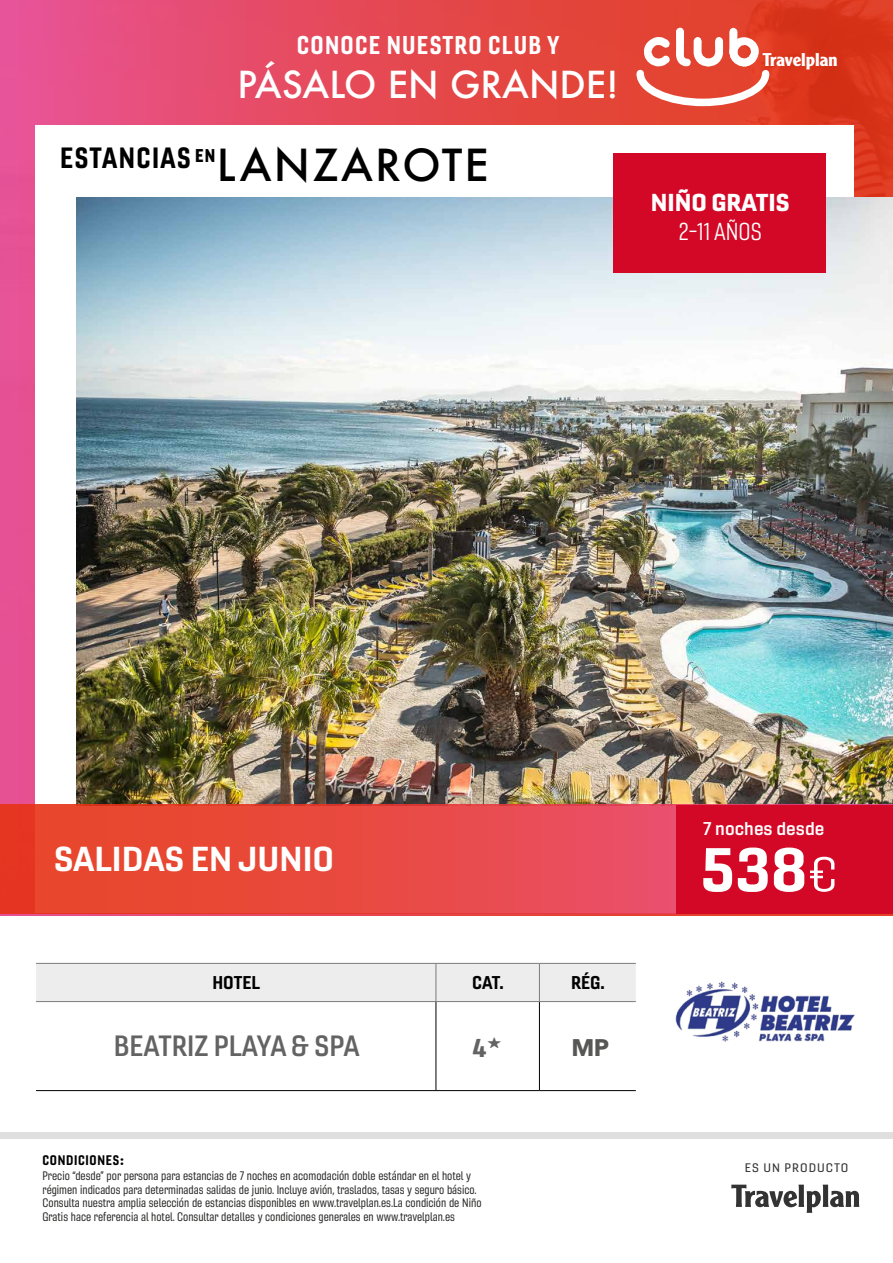
<style>
.page{position:relative;width:893px;height:1263px;background:#fff}
.page>*{position:absolute;margin:0;border:0;box-sizing:border-box;transform-origin:0 0}
.t1{font:60px "Gineso Nor Bol";color:#fff;scale:1.14 1}
.t2{font:500 42.9px "Futura";letter-spacing:.05em;color:#000}
.t3{font:500 36.15px "Futura";color:#fff}
.t4{font:700 expanded 33.6px "Gineso";color:#fff}
.t5{font:28.5px "Gineso Nor Dem";color:#646363}
.t6{font:28.5px "Gineso Con Bol";letter-spacing:.05em;color:#000}
.t7{font:25.05px "Gineso Nor Bol";color:#646363;scale:1.14 1}
.t8{font:24.9px "Gineso Con Bol";letter-spacing:.05em;color:#fff}
.t9{font:700 24px "Avenir Next";color:#575756}
.t10{font:900 expanded 23.85px "Gineso";color:#fff}
.t11{font:23.85px "Gineso Con Boo";color:#fff}
.t12{font:700 18.15px "Clearface Gothic LT Std";color:#fff}
.t13{font:18px "Gineso Nor Bol";color:#000}
.t14{font:18px "Gineso Ext Dem";color:#fff}
.t15{font:13.5px "Gineso Con Bol";letter-spacing:.05em;color:#000}
.t16{font:12px/13.5px "Gineso Con Reg";color:#282827}
.t17{font:500 expanded 12px "Gineso";letter-spacing:.085em;color:#333}
.s1{font-family:"Avenir Next";font-weight:700}
.s2{font-family:"Gineso Con Boo";font-size:47.4px}
</style>
<div class="page">
<svg style="left:731px;top:1184px;width:128px;height:29px"></svg>
<div style="left:0;top:1132px;width:893px;height:6px;background:#dadada"></div>
<img style="left:675px;top:981px;width:180px;height:61px">
<div style="left:36px;top:964px;width:600px;height:37px;background:#ededed"></div>
<hr style="left:36px;top:1090px;width:400px;height:1px;background:#000">
<hr style="left:436px;top:1090px;width:103px;height:1px;background:#000">
<hr style="left:539px;top:1090px;width:97px;height:1px;background:#000">
<hr style="left:436px;top:1002px;width:1px;height:88px;background:#000">
<hr style="left:539px;top:1002px;width:1px;height:88px;background:#000">
<hr style="left:36px;top:963px;width:400px;height:1px;background:#7c7b7b">
<hr style="left:436px;top:963px;width:103px;height:1px;background:#7c7b7b">
<hr style="left:539px;top:963px;width:97px;height:1px;background:#7c7b7b">
<hr style="left:436px;top:963px;width:1px;height:38px;background:#7c7b7b">
<hr style="left:539px;top:963px;width:1px;height:38px;background:#7c7b7b">
<hr style="left:36px;top:1001px;width:400px;height:1px;background:#7c7b7b">
<hr style="left:436px;top:1001px;width:103px;height:1px;background:#7c7b7b">
<hr style="left:539px;top:1001px;width:97px;height:1px;background:#7c7b7b">
<img style="left:0;top:0;width:893px;height:915px">
<div style="left:35px;top:125px;width:819px;height:788px;background:#fff"></div>
<img style="left:77px;top:198px;width:816px;height:607px">
<svg style="left:0;top:805px;width:676px;height:108px;background:#e84943"></svg>
<div style="left:676px;top:805px;width:217px;height:108px;background:#d20826"></div>
<svg style="left:636px;top:28px;width:137px;height:78px"></svg>
<div style="left:614px;top:153px;width:212px;height:120px;background:#d20826"></div>
<h3 class="t8" style="left:297px;top:29px;width:264px">CONOCE NUESTRO CLUB Y</h3>
<h3 class="t3" style="left:237px;top:59px;width:382px">PÁSALO EN GRANDE!</h3>
<h3 class="t6" style="left:60px;top:139px;width:156px">ESTANCIAS <sup>EN</sup></h3>
<h2 class="t2" style="left:217px;top:136px;width:273px">LANZAROTE</h2>
<h3 class="t12" style="left:763px;top:49px;width:76px">Travelplan</h3>
<h3 class="t10" style="left:651px;top:186px;width:140px">NIÑO GRATIS</h3>
<h3 class="t11" style="left:679px;top:217px;width:84px">2-11 AÑOS</h3>
<h3 class="t4" style="left:54px;top:837px;width:282px">SALIDAS EN JUNIO</h3>
<h3 class="t13" style="left:212px;top:971px;width:49px">HOTEL</h3>
<h3 class="t13" style="left:472px;top:971px;width:33px">CAT.</h3>
<h3 class="t13" style="left:571px;top:971px;width:35px">RÉG.</h3>
<h3 class="t5" style="left:114px;top:1028px;width:247px">BEATRIZ PLAYA &amp; SPA</h3>
<h3 class="t7" style="left:473px;top:1031px;width:28px">4<sup>*</sup></h3>
<h3 class="t9" style="left:572px;top:1027px;width:39px">MP</h3>
<p class="t15" style="left:43px;top:1152px;width:83px">CONDICIONES<span class="s1">:</span></p>
<p class="t16" style="left:43px;top:1169px;width:440px">Precio “desde” por persona para estancias de 7 noches en acomodación doble estándar en el hotel y régimen indicados para determinadas salidas de junio. Incluye avión, traslados, tasas y seguro básico.<br>Consulta nuestra amplia selección de estancias disponibles en www.travelplan.es.La condición de Niño Gratis hace referencia al hotel. Consultar detalles y condiciones generales en www.travelplan.es</p>
<h3 class="t14" style="left:703px;top:817px;width:123px">7 noches desde</h3>
<h1 class="t1" style="left:701px;top:831px;width:121px">538<span class="s2">€</span></h1>
<p class="t17" style="left:745px;top:1160px;width:105px">ES UN PRODUCTO</p>
</div>
